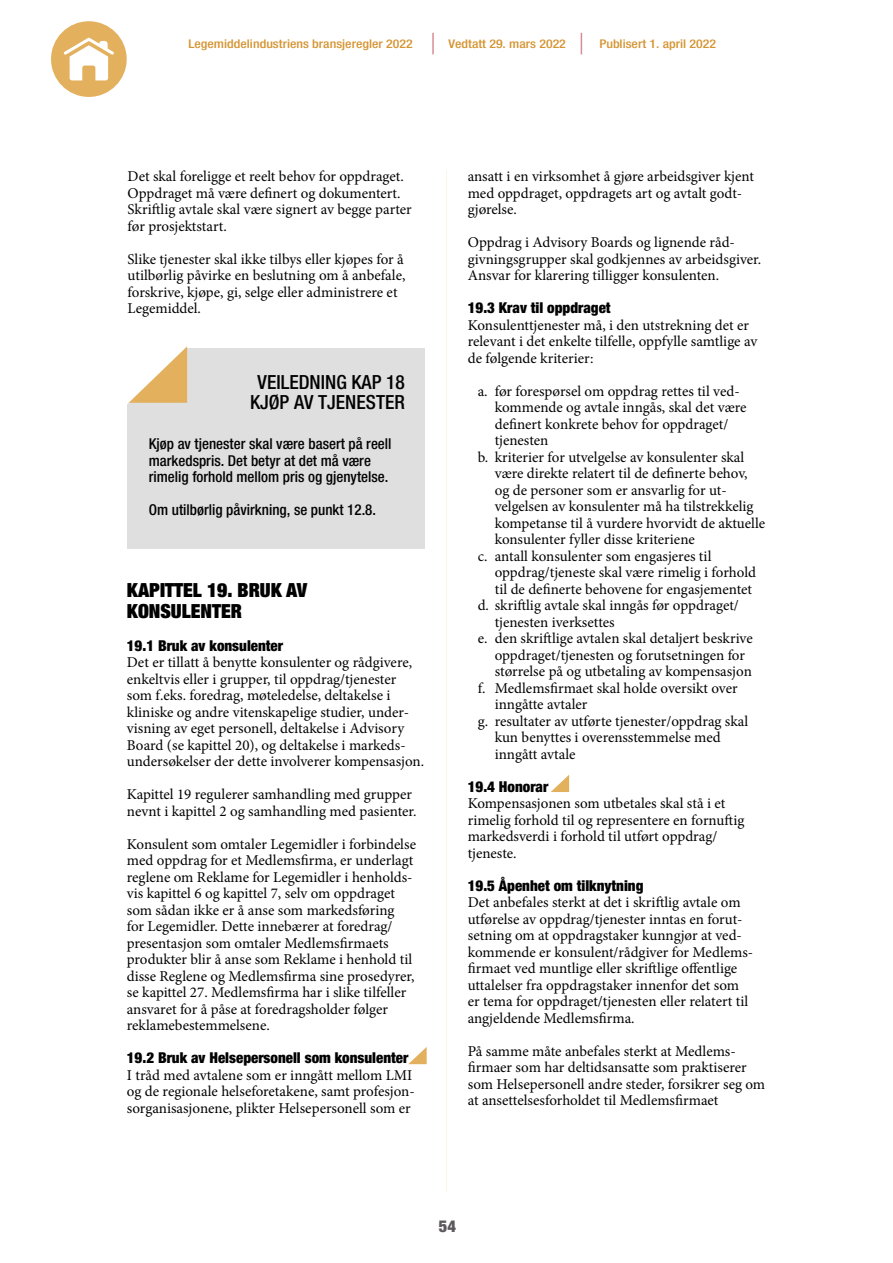
<style>
.page{position:relative;width:893px;height:1263px;background:#fff}
.page>*{position:absolute;margin:0;border:0;box-sizing:border-box;transform-origin:0 0}
.t1{font:19.5px/19.5px "Helvetica Neue LT 67 Md Cn";color:#020203;text-align:center}
.t2{font:900 condensed 19.5px/21px "Helvetica Neue LT Std";color:#000}
.t3{font:16.5px "Helvetica Neue LT 97 Blk Cn";color:#5d5a5e}
.t4{font:15px/16.5px "Minion Pro";color:#020203}
.t5{font:15px/16.5px "Helvetica Neue LT 67 Md Cn";color:#020203}
.t6{font:15px "Helvetica Neue LT 97 Blk Cn";color:#020203}
.t7{font:12px "Helvetica Neue LT 67 Md Cn";color:#d59432;scale:1.15 1}
</style>
<div class="page">
<hr style="left:432px;top:33px;width:2px;height:21px;background:#d78d95">
<svg style="left:581px;top:33px;width:1px;height:21px"></svg>
<hr style="left:446px;top:170px;width:1px;height:1022px;background:#d59432">
<svg style="left:51px;top:21px;width:76px;height:76px"></svg>
<div style="left:128px;top:348px;width:297px;height:201px;background:#dfdfdf"></div>
<svg style="left:408px;top:1047px;width:19px;height:17px"></svg>
<svg style="left:551px;top:775px;width:18px;height:17px"></svg>
<svg style="left:128px;top:346px;width:59px;height:57px;background:#f1d8af"></svg>
<p class="t7" style="left:188px;top:37px;width:196px">Legemiddelindustriens bransjeregler 2022</p>
<p class="t7" style="left:448px;top:37px;width:104px">Vedtatt 29. mars 2022</p>
<p class="t7" style="left:599px;top:37px;width:103px">Publisert 1. april 2022</p>
<p class="t4" style="left:128px;top:168px;width:286px">Det skal foreligge et reelt behov for oppdraget.<br>Oppdraget må være definert og dokumentert.<br>Skriftlig avtale skal være signert av begge parter før prosjektstart.</p>
<p class="t4" style="left:128px;top:251px;width:279px">Slike tjenester skal ikke tilbys eller kjøpes for å utilbørlig påvirke en beslutning om å anbefale, forskrive, kjøpe, gi, selge eller administrere et Legemiddel.</p>
<h1 class="t1" style="left:250px;top:372px;width:156px">VEILEDNING KAP 18<br>KJØP AV TJENESTER</h1>
<p class="t5" style="left:149px;top:435px;width:244px">Kjøp av tjenester skal være basert på reell markedspris. Det betyr at det må være rimelig forhold mellom pris og gjenytelse.</p>
<p class="t5" style="left:149px;top:501px;width:229px">Om utilbørlig påvirkning, se punkt 12.8.</p>
<h1 class="t2" style="left:127px;top:579px;width:182px">KAPITTEL 19. BRUK AV<br>KONSULENTER</h1>
<p class="t6" style="left:127px;top:636px;width:158px">19.1 Bruk av konsulenter</p>
<p class="t4" style="left:127px;top:654px;width:299px">Det er tillatt å benytte konsulenter og rådgivere, enkeltvis eller i grupper, til oppdrag/tjenester som f.eks. foredrag, møteledelse, deltakelse i kliniske og andre vitenskapelige studier, under&shy;visning av eget personell, deltakelse i Advisory Board (se kapittel 20), og deltakelse i markeds&shy;undersøkelser der dette involverer kompensasjon.</p>
<p class="t4" style="left:127px;top:786px;width:291px">Kapittel 19 regulerer samhandling med grupper nevnt i kapittel 2 og samhandling med pasienter.</p>
<p class="t4" style="left:127px;top:836px;width:291px">Konsulent som omtaler Legemidler i forbindelse med oppdrag for et Medlemsfirma, er underlagt reglene om Reklame for Legemidler i henholds&shy;vis kapittel 6 og kapittel 7, selv om oppdraget som sådan ikke er å anse som markedsføring<br>for Legemidler. Dette innebærer at foredrag/ presentasjon som omtaler Medlemsfirmaets produkter blir å anse som Reklame i henhold til disse Reglene og Medlemsfirma sine prosedyrer, se kapittel 27. Medlemsfirma har i slike tilfeller ansvaret for å påse at foredragsholder følger reklamebestemmelsene.</p>
<p class="t6" style="left:127px;top:1049px;width:283px">19.2 Bruk av Helsepersonell som konsulenter</p>
<p class="t4" style="left:127px;top:1067px;width:289px">I tråd med avtalene som er inngått mellom LMI og de regionale helseforetakene, samt profesjon&shy;sorganisasjonene, plikter Helsepersonell som er</p>
<p class="t4" style="left:468px;top:168px;width:288px">ansatt i en virksomhet å gjøre arbeidsgiver kjent med oppdraget, oppdragets art og avtalt godt&shy;gjørelse.</p>
<p class="t4" style="left:468px;top:234px;width:295px">Oppdrag i Advisory Boards og lignende råd&shy;givningsgrupper skal godkjennes av arbeidsgiver.<br>Ansvar for klarering tilligger konsulenten.</p>
<p class="t6" style="left:468px;top:299px;width:144px">19.3 Krav til oppdraget</p>
<p class="t4" style="left:468px;top:317px;width:291px">Konsulenttjenester må, i den utstrekning det er relevant i det enkelte tilfelle, oppfylle samtlige av de følgende kriterier:</p>
<p class="t4" style="left:478px;top:383px;width:264px">a. før forespørsel om oppdrag rettes til ved-</p>
<p class="t4" style="left:495px;top:399px;width:253px">kommende og avtale inngås, skal det være</p>
<p class="t4" style="left:495px;top:416px;width:235px">definert konkrete behov for oppdraget/</p>
<p class="t4" style="left:495px;top:432px;width:55px">tjenesten</p>
<p class="t4" style="left:478px;top:449px;width:268px">b. kriterier for utvelgelse av konsulenter skal</p>
<p class="t4" style="left:495px;top:465px;width:254px">være direkte relatert til de definerte behov,</p>
<p class="t4" style="left:495px;top:482px;width:233px">og de personer som er ansvarlig for ut-</p>
<p class="t4" style="left:495px;top:498px;width:260px">velgelsen av konsulenter må ha tilstrekkelig</p>
<p class="t4" style="left:495px;top:515px;width:272px">kompetanse til å vurdere hvorvidt de aktuelle</p>
<p class="t4" style="left:495px;top:531px;width:202px">konsulenter fyller disse kriteriene</p>
<p class="t4" style="left:478px;top:548px;width:235px">c. antall konsulenter som engasjeres til</p>
<p class="t4" style="left:495px;top:564px;width:263px">oppdrag/tjeneste skal være rimelig i forhold</p>
<p class="t4" style="left:495px;top:581px;width:259px">til de definerte behovene for engasjementet</p>
<p class="t4" style="left:478px;top:597px;width:263px">d. skriftlig avtale skal inngås før oppdraget/</p>
<p class="t4" style="left:495px;top:614px;width:121px">tjenesten iverksettes</p>
<p class="t4" style="left:478px;top:630px;width:277px">e. den skriftlige avtalen skal detaljert beskrive</p>
<p class="t4" style="left:495px;top:647px;width:252px">oppdraget/tjenesten og forutsetningen for</p>
<p class="t4" style="left:495px;top:663px;width:259px">størrelse på og utbetaling av kompensasjon</p>
<p class="t4" style="left:478px;top:680px;width:261px">f. Medlemsfirmaet skal holde oversikt over</p>
<p class="t4" style="left:495px;top:696px;width:94px">inngåtte avtaler</p>
<p class="t4" style="left:478px;top:713px;width:272px">g. resultater av utførte tjenester/oppdrag skal</p>
<p class="t4" style="left:495px;top:729px;width:228px">kun benyttes i overensstemmelse med</p>
<p class="t4" style="left:495px;top:746px;width:82px">inngått avtale</p>
<p class="t6" style="left:468px;top:777px;width:82px">19.4 Honorar</p>
<p class="t4" style="left:468px;top:795px;width:278px">Kompensasjonen som utbetales skal stå i et rimelig forhold til og representere en fornuftig markedsverdi i forhold til utført oppdrag/ tjeneste.</p>
<p class="t6" style="left:468px;top:876px;width:177px">19.5 Åpenhet om tilknytning</p>
<p class="t4" style="left:468px;top:894px;width:287px">Det anbefales sterkt at det i skriftlig avtale om utførelse av oppdrag/tjenester inntas en forut&shy;setning om at oppdragstaker kunngjør at ved&shy;kommende er konsulent/rådgiver for Medlems&shy;firmaet ved muntlige eller skriftlige offentlige uttalelser fra oppdragstaker innenfor det som er tema for oppdraget/tjenesten eller relatert til angjeldende Medlemsfirma.</p>
<p class="t4" style="left:468px;top:1043px;width:299px">På samme måte anbefales sterkt at Medlems&shy;firmaer som har deltidsansatte som praktiserer som Helsepersonell andre steder, forsikrer seg om at ansettelsesforholdet til Medlemsfirmaet</p>
<p class="t3" style="left:439px;top:1216px;width:19px">54</p>
</div>
